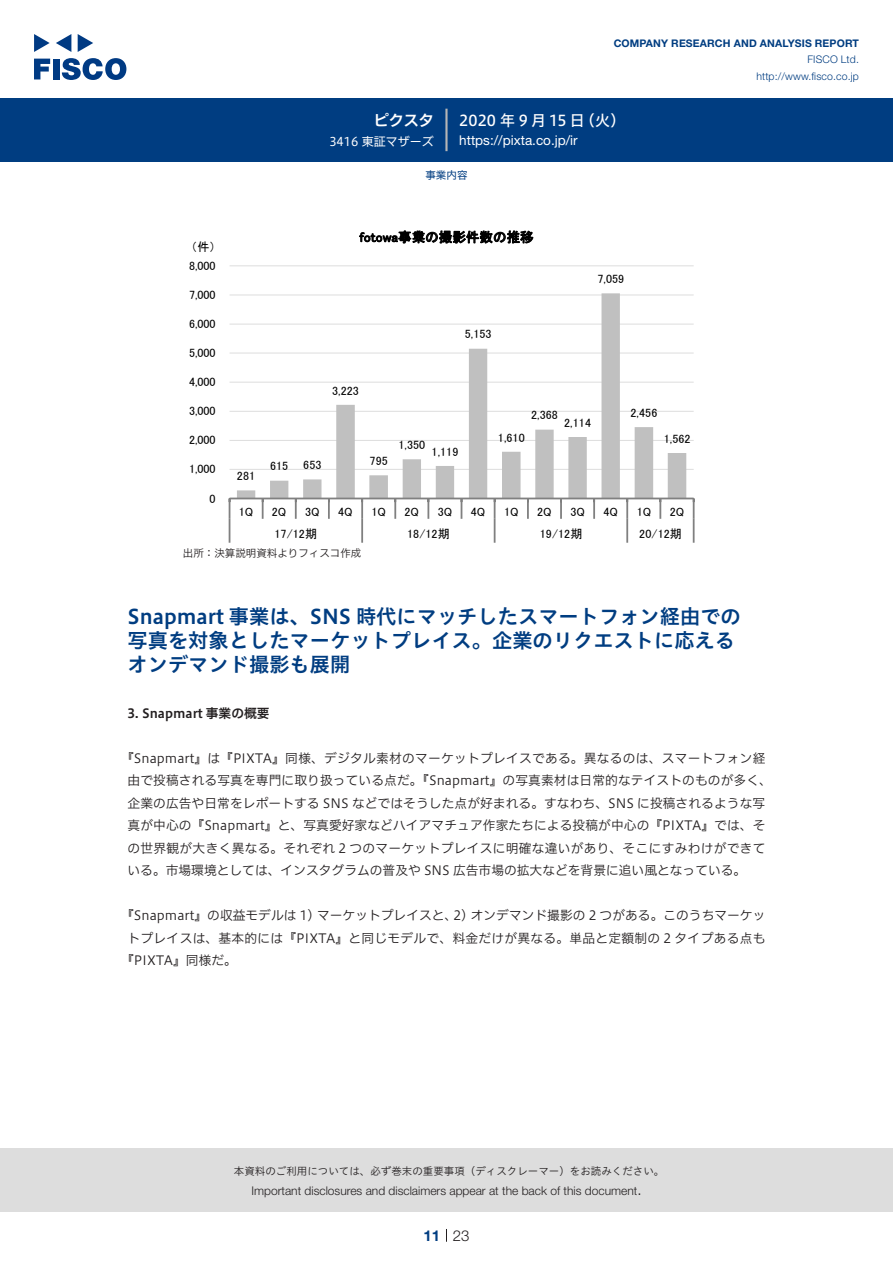
<style>
.page{position:relative;width:893px;height:1263px;background:#fff}
.page>*{position:absolute;margin:0;border:0;box-sizing:border-box;transform-origin:0 0}
.t1{font:20.25px/24px "Hiragino UD Sans Std W6";color:#003d81}
.t2{font:15px "Hiragino UD Sans F Std N W5";letter-spacing:.005em;color:#fff}
.t3{font:15px "Hiragino UD Sans F Std N W6";color:#fff}
.t4{font:300 15px "Helvetica Neue LT Std";color:#231f20}
.t5{font:700 15px "Helvetica Neue LT Std";color:#003d81}
.t6{font:13.5px "Helvetica Neue LT Std";color:#fff}
.t7{font:13.5px "MS P Gothic";letter-spacing:.005em;color:#000}
.t8{font:12.75px/22.5px "Hiragino UD Sans F Std N W3";letter-spacing:.005em;color:#231f20}
.t9{font:12.75px "Hiragino UD Sans F Std N W6";color:#231f20}
.t10{font:12px "MS P Gothic";letter-spacing:.005em;color:#000}
.t11{font:300 12px "Helvetica Neue LT Std";color:#231f20}
.t12{font:12px "Hiragino UD Sans F Std N W4";color:#fff}
.t13{font:10.5px "Hiragino UD Sans Std W3";color:#231f20}
.t14{font:700 10.5px "Helvetica Neue LT Std";letter-spacing:.015em;color:#003d81}
.t15{font:300 10.5px/16.5px "Helvetica Neue LT Std";letter-spacing:.015em;color:#003d81;text-align:right}
.t16{font:10.5px "Hiragino UD Sans F Std N W3";color:#231f20}
.t17{font:10.5px "Hiragino UD Sans F Std N W4";color:#003d81}
</style>
<div class="page">
<div style="left:0;top:1148px;width:893px;height:64px;background:#ddd"></div>
<svg style="left:34px;top:59px;width:16px;height:20px"></svg>
<div style="left:53px;top:59px;width:6px;height:20px;background:#003a83"></div>
<svg style="left:62px;top:58px;width:64px;height:22px"></svg>
<svg style="left:34px;top:34px;width:16px;height:18px"></svg>
<svg style="left:78px;top:34px;width:15px;height:18px"></svg>
<svg style="left:56px;top:34px;width:15px;height:18px"></svg>
<div style="left:0;top:98px;width:893px;height:64px;background:#003d81"></div>
<hr style="left:445px;top:109px;width:3px;height:42px;background:#b5b5b6">
<svg style="left:446px;top:1229px;width:1px;height:13px"></svg>
<hr style="left:230px;top:469px;width:464px;height:1px;background:#ddd">
<hr style="left:230px;top:440px;width:464px;height:1px;background:#ddd">
<hr style="left:230px;top:411px;width:464px;height:1px;background:#ddd">
<hr style="left:230px;top:382px;width:464px;height:1px;background:#ddd">
<hr style="left:230px;top:353px;width:464px;height:1px;background:#ddd">
<hr style="left:230px;top:324px;width:464px;height:1px;background:#ddd">
<hr style="left:230px;top:295px;width:464px;height:1px;background:#ddd">
<hr style="left:230px;top:265px;width:464px;height:1px;background:#ddd">
<svg style="left:237px;top:293px;width:449px;height:205px"></svg>
<hr style="left:230px;top:498px;width:464px;height:1px;background:#808080">
<hr style="left:262px;top:498px;width:2px;height:21px;background:#808080">
<hr style="left:295px;top:498px;width:2px;height:21px;background:#808080">
<hr style="left:328px;top:498px;width:2px;height:21px;background:#808080">
<hr style="left:361px;top:498px;width:2px;height:21px;background:#808080">
<hr style="left:394px;top:498px;width:2px;height:21px;background:#808080">
<hr style="left:427px;top:498px;width:2px;height:21px;background:#808080">
<svg style="left:461px;top:499px;width:1px;height:20px"></svg>
<hr style="left:527px;top:498px;width:2px;height:21px;background:#808080">
<hr style="left:560px;top:498px;width:2px;height:21px;background:#808080">
<hr style="left:593px;top:498px;width:2px;height:21px;background:#808080">
<hr style="left:626px;top:498px;width:2px;height:21px;background:#808080">
<hr style="left:659px;top:498px;width:2px;height:21px;background:#808080">
<hr style="left:693px;top:498px;width:2px;height:21px;background:#808080">
<svg style="left:229px;top:498px;width:1px;height:45px"></svg>
<hr style="left:361px;top:519px;width:2px;height:24px;background:#808080">
<svg style="left:494px;top:499px;width:1px;height:44px"></svg>
<hr style="left:626px;top:519px;width:2px;height:24px;background:#808080">
<hr style="left:693px;top:519px;width:2px;height:24px;background:#808080">
<p class="t3" style="left:374px;top:109px;width:62px">ピクスタ</p>
<p class="t12" style="left:329px;top:132px;width:106px">3416 東証マザーズ</p>
<p class="t14" style="left:614px;top:37px;width:247px">COMPANY RESEARCH AND ANALYSIS REPORT</p>
<p class="t15" style="left:756px;top:51px;width:104px">FISCO Ltd. http://www.fisco.co j p.</p>
<p class="t2" style="left:580px;top:109px;width:47px">（火(</p>
<p class="t2" style="left:459px;top:109px;width:127px">2020 年 9 月 15 日</p>
<p class="t6" style="left:459px;top:132px;width:120px">https://pixta. c o j p. i r/</p>
<p class="t10" style="left:191px;top:240px;width:26px">件（ ）</p>
<p class="t10" style="left:189px;top:260px;width:28px">8,000</p>
<p class="t10" style="left:189px;top:289px;width:28px">7,000</p>
<p class="t10" style="left:189px;top:318px;width:28px">6,000</p>
<p class="t10" style="left:189px;top:347px;width:28px">5,000</p>
<p class="t10" style="left:189px;top:376px;width:28px">4,000</p>
<p class="t10" style="left:189px;top:405px;width:28px">3,000</p>
<p class="t10" style="left:189px;top:434px;width:28px">2,000</p>
<p class="t10" style="left:189px;top:463px;width:28px">1,000</p>
<p class="t10" style="left:209px;top:492px;width:8px">0</p>
<p class="t17" style="left:425px;top:167px;width:43px">事業内容</p>
<p class="t7" style="left:360px;top:230px;width:175px">fotowa事業の撮影件数の推移</p>
<p class="t10" style="left:465px;top:328px;width:28px">5,153</p>
<p class="t10" style="left:597px;top:273px;width:28px">7,059</p>
<p class="t10" style="left:237px;top:470px;width:20px">281</p>
<p class="t10" style="left:239px;top:506px;width:16px">Q1</p>
<p class="t10" style="left:332px;top:384px;width:28px">3,223</p>
<p class="t10" style="left:270px;top:460px;width:20px">615</p>
<p class="t10" style="left:303px;top:459px;width:20px">653</p>
<p class="t10" style="left:370px;top:455px;width:20px">795</p>
<p class="t10" style="left:398px;top:439px;width:28px">1,350</p>
<p class="t10" style="left:432px;top:445px;width:28px">1,119</p>
<p class="t10" style="left:531px;top:409px;width:28px">2,368</p>
<p class="t10" style="left:564px;top:417px;width:28px">2,114</p>
<p class="t10" style="left:498px;top:431px;width:28px">1,610</p>
<p class="t10" style="left:630px;top:407px;width:28px">2,456</p>
<p class="t10" style="left:664px;top:433px;width:28px">1,562</p>
<p class="t10" style="left:272px;top:506px;width:16px">Q2</p>
<p class="t10" style="left:305px;top:506px;width:16px">Q3</p>
<p class="t10" style="left:338px;top:506px;width:16px">Q4</p>
<p class="t10" style="left:371px;top:506px;width:16px">Q1</p>
<p class="t10" style="left:405px;top:506px;width:16px">Q2</p>
<p class="t10" style="left:438px;top:506px;width:16px">Q3</p>
<p class="t10" style="left:471px;top:506px;width:16px">Q4</p>
<p class="t10" style="left:504px;top:506px;width:16px">Q1</p>
<p class="t10" style="left:537px;top:506px;width:16px">Q2</p>
<p class="t10" style="left:570px;top:506px;width:16px">Q3</p>
<p class="t10" style="left:604px;top:506px;width:16px">Q4</p>
<p class="t10" style="left:637px;top:506px;width:16px">Q1</p>
<p class="t10" style="left:670px;top:506px;width:16px">Q2</p>
<p class="t10" style="left:274px;top:528px;width:44px">17/12期</p>
<p class="t10" style="left:407px;top:528px;width:44px">18/12期</p>
<p class="t10" style="left:540px;top:528px;width:44px">19/12期</p>
<p class="t10" style="left:639px;top:528px;width:44px">20/12期</p>
<p class="t16" style="left:183px;top:545px;width:180px">出所：決算説明資料よりフィスコ作成</p>
<h1 class="t1" style="left:128px;top:603px;width:615px">Snapmart 事業は、SNS 時代にマッチしたスマートフォン経由での写真を対象としたマーケットプレイス。企業のリクエストに応えるオンデマンド撮影も展開</h1>
<p class="t9" style="left:128px;top:703px;width:144px">3. Snapmart 事業の概要</p>
<p class="t8" style="left:128px;top:746px;width:646px;text-indent:-6px">『Snapmart』は『PIXTA』同様、デジタル素材のマーケットプレイスである。異なるのは、スマートフォン経由で投稿される写真を専門に取り扱っている点だ。『Snapmart』の写真素材は日常的なテイストのものが多く、企業の広告や日常をレポートする SNS などではそうした点が好まれる。すなわち、SNS に投稿されるような写真が中心の『Snapmart』と、写真愛好家などハイアマチュア作家たちによる投稿が中心の『PIXTA』では、その世界観が大きく異なる。それぞれ 2 つのマーケットプレイスに明確な違いがあり、そこにすみわけができている。市場環境としては、インスタグラムの普及や SNS 広告市場の拡大などを背景に追い風となっている。</p>
<p class="t8" style="left:453px;top:903px;width:313px">2) オンデマンド撮影の 2 つがある。このうちマーケッ</p>
<p class="t8" style="left:121px;top:903px;width:338px">『Snapmart』の収益モデルは 1) マーケットプレイスと、</p>
<p class="t8" style="left:128px;top:926px;width:639px">トプレイスは、基本的には『PIXTA』と同じモデルで、料金だけが異なる。単品と定額制の 2 タイプある点も</p>
<p class="t8" style="left:121px;top:948px;width:117px">『PIXTA』同様だ。</p>
<p class="t13" style="left:234px;top:1163px;width:432px">本資料のご利用については、必ず巻末の重要事項（ディスクレーマー）をお読みください。</p>
<p class="t4" style="left:637px;top:1180px;width:6px">.</p>
<p class="t11" style="left:251px;top:1183px;width:387px">Important disclosures and disclaimers appear at the back of this document</p>
<p class="t5" style="left:423px;top:1226px;width:18px">11</p>
<p class="t4" style="left:453px;top:1226px;width:18px">23</p>
</div>
